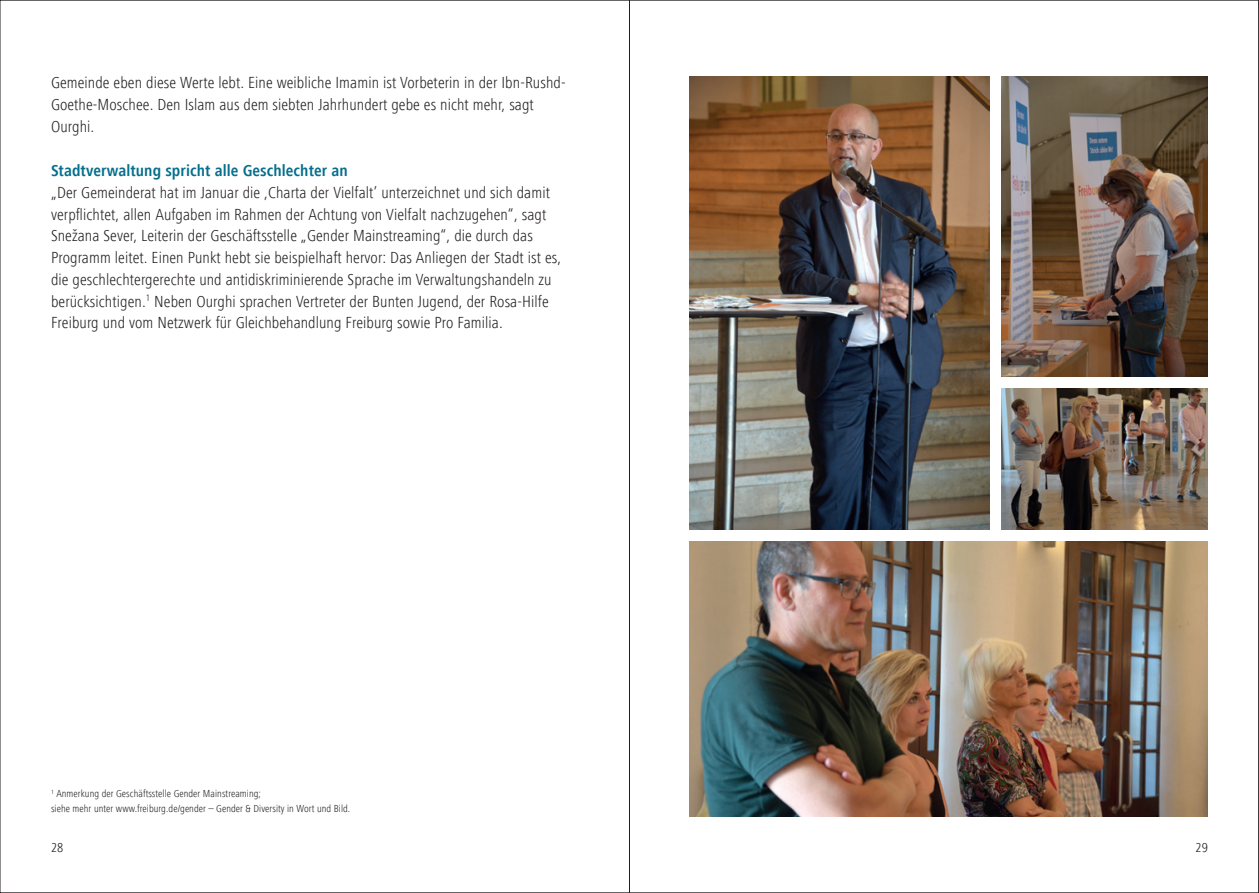
<style>
.page{position:relative;width:1259px;height:893px;background:#fff}
.page>*{position:absolute;margin:0;border:0;box-sizing:border-box;transform-origin:0 0}
.t1{font:300 condensed 16.5px/21.8px "Frutiger Next LT";letter-spacing:.005em;color:#231f20}
.t2{font:700 condensed 16.5px "Frutiger Next LT";letter-spacing:.005em;color:#056f8d}
.t3{font:300 condensed 13.5px "Frutiger Next LT";color:#231f20}
.t4{font:300 condensed 10.5px/15px "Frutiger Next LT";letter-spacing:.005em;color:#231f20}
</style>
<div class="page">
<img style="left:689px;top:77px;width:300px;height:453px">
<img style="left:1001px;top:77px;width:207px;height:300px">
<img style="left:689px;top:541px;width:519px;height:275px">
<img style="left:1001px;top:388px;width:207px;height:142px">
<hr style="left:629px;top:0;width:1px;height:893px;background:#231f20">
<p class="t1" style="left:51px;top:72px;width:516px">Gemeinde eben diese Werte lebt. Eine weibliche Imamin ist Vorbeterin in der Ibn-Rushd-<br>Goethe-Moschee. Den Islam aus dem siebten Jahrhundert gebe es nicht mehr, sagt<br>Ourghi.</p>
<p class="t2" style="left:51px;top:162px;width:298px">Stadtverwaltung spricht alle Geschlechter an</p>
<p class="t1" style="left:51px;top:182px;width:511px">„Der Gemeinderat hat im Januar die ,Charta der Vielfalt’ unterzeichnet und sich damit verpflichtet, allen Aufgaben im Rahmen der Achtung von Vielfalt nachzugehen“, sagt Snežana Sever, Leiterin der Geschäftsstelle „Gender Mainstreaming“, die durch das Programm leitet. Einen Punkt hebt sie beispielhaft hervor: Das Anliegen der Stadt ist es, die geschlechtergerechte und antidiskriminierende Sprache im Verwaltungshandeln zu berücksichtigen.<sup>1</sup> Neben Ourghi sprachen Vertreter der Bunten Jugend, der Rosa-Hilfe Freiburg und vom Netzwerk für Gleichbehandlung Freiburg sowie Pro Familia.</p>
<p class="t4" style="left:51px;top:786px;width:301px"><sup>1</sup> Anmerkung der Geschäftsstelle Gender Mainstreaming;<br>siehe mehr unter www.freiburg.de/gender – Gender &amp; Diversity in Wort und Bild.</p>
<p class="t3" style="left:51px;top:840px;width:14px">28</p>
<p class="t3" style="left:1195px;top:840px;width:14px">29</p>
</div>
